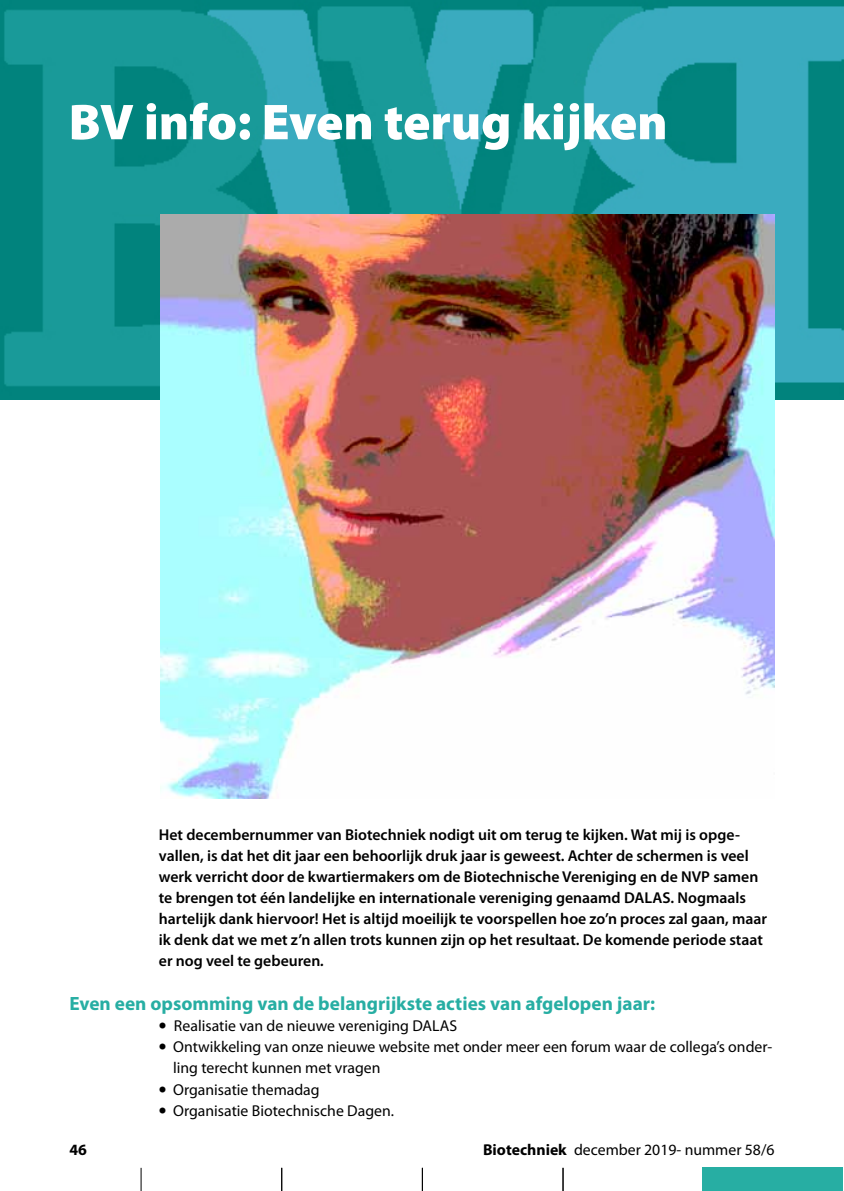
<style>
.page{position:relative;width:844px;height:1191px;background:#fff}
.page>*{position:absolute;margin:0;border:0;box-sizing:border-box;transform-origin:0 0}
.t1{font:900 50.75px "Myriad Pro";color:#fff}
.t2{font:700 19.25px "Myriad Pro";color:#27aea3}
.t3{font:600 15.75px/21px "Myriad Pro";color:#000}
.t4{font:15.75px/21px "Myriad Pro";color:#000}
.t5{font:700 15.75px "Myriad Pro";color:#000}
.s1{font-style:italic}
.s2{font-weight:900;font-size:21px}
.s3{font-weight:700}
</style>
<div class="page">
<svg style="left:141px;top:1167px;width:1px;height:24px"></svg>
<svg style="left:281px;top:1167px;width:1px;height:24px"></svg>
<svg style="left:422px;top:1167px;width:1px;height:24px"></svg>
<svg style="left:562px;top:1167px;width:1px;height:24px"></svg>
<img style="left:0;top:0;width:843px;height:399px">
<div style="left:701px;top:1167px;width:141px;height:24px;background:#27aea3"></div>
<img style="left:160px;top:214px;width:614px;height:584px">
<h1 class="t1" style="left:69px;top:88px;width:600px">BV info: Even terug kijken</h1>
<p class="t3" style="left:159px;top:824px;width:609px">Het decembernummer van Biotechniek nodigt uit om terug te kijken. Wat mij is opge&shy;vallen, is dat het dit jaar een behoorlijk druk jaar is geweest. Achter de schermen is veel werk verricht door de kwartiermakers om de Biotechnische Vereniging en de NVP samen te brengen tot één landelijke en internationale vereniging genaamd DALAS. Nogmaals hartelijk dank hiervoor! Het is altijd moeilijk te voorspellen hoe zo’n proces zal gaan, maar ik denk dat we met z’n allen trots kunnen zijn op het resultaat. De komende periode staat er nog veel te gebeuren<span class="s1">.</span></p>
<p class="t2" style="left:69px;top:991px;width:587px">Even een opsomming van de belangrijkste acties van afgelopen jaar:</p>
<p class="t4" style="left:159px;top:1015px;width:300px"><span class="s2">•</span> Realisatie van de nieuwe vereniging DALAS</p>
<p class="t4" style="left:173px;top:1036px;width:600px;text-indent:-14px"><span class="s2">•</span> Ontwikkeling van onze nieuwe website met onder meer een forum waar de collega’s onder&shy;ling terecht kunnen met vragen</p>
<p class="t4" style="left:159px;top:1078px;width:162px"><span class="s2">•</span> Organisatie themadag</p>
<p class="t4" style="left:159px;top:1099px;width:237px"><span class="s2">•</span> Organisatie Biotechnische Dagen.</p>
<p class="t5" style="left:69px;top:1139px;width:19px">46</p>
<p class="t4" style="left:483px;top:1139px;width:293px"><span class="s3">Biotechniek</span> december 2019- nummer 58/6</p>
</div>
